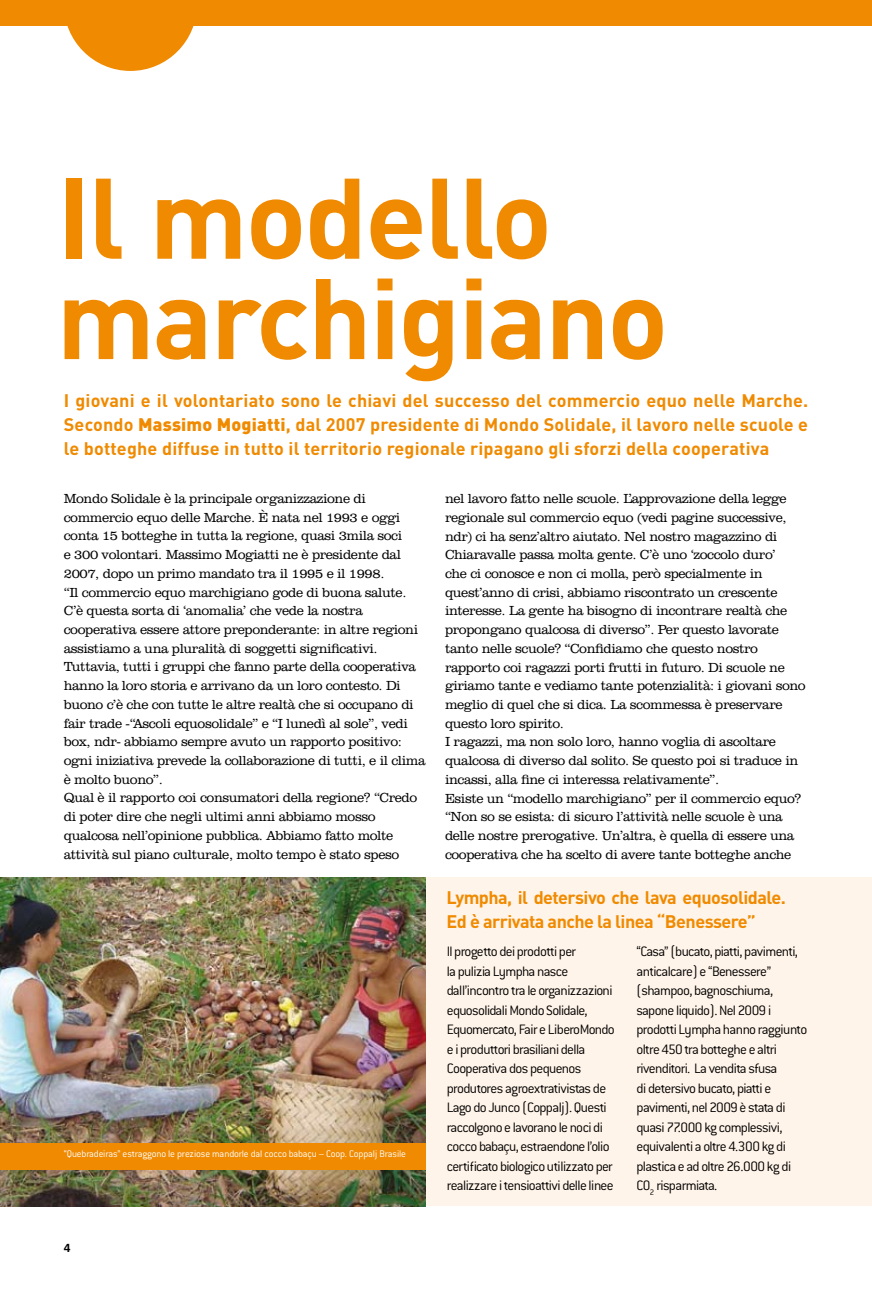
<style>
.page{position:relative;width:872px;height:1297px;background:#fff}
.page>*{position:absolute;margin:0;border:0;box-sizing:border-box;transform-origin:0 0}
.t1{font:700 112.5px/100.4px "DIN";letter-spacing:-.02em;color:#f08a00}
.t2{font:700 18px/24px "DIN";letter-spacing:-.03em;color:#f08a00;text-align:justify}
.t3{font:300 15px/19.5px "Conduit ITC";letter-spacing:-.045em;color:#000}
.t4{font:300 13.5px/18.8px "Clarendon BT";letter-spacing:-.03em;color:#000}
.t5{font:700 12px "Swiss 721 BT";color:#000}
.t6{font:300 10.5px "Conduit ITC";letter-spacing:-.015em;color:#fff}
.s1{font-weight:900}
</style>
<div class="page">
<div style="left:400px;top:877px;width:472px;height:329px;background:#fff4e9"></div>
<img style="left:0;top:877px;width:425px;height:329px">
<div style="left:0;top:1143px;width:425px;height:26px;background:#f08a00"></div>
<svg style="left:67px;top:26px;width:127px;height:45px"></svg>
<div style="left:0;top:0;width:872px;height:26px;background:#f08a00"></div>
<h1 class="t1" style="left:56px;top:163px;width:613px">Il modello marchigiano</h1>
<p class="t2" style="left:64px;top:388px;width:746px">I giovani e il volontariato sono le chiavi del successo del commercio equo nelle Marche.<br>Secondo <span class="s1">Massimo Mogiatti</span>, dal 2007 presidente di Mondo Solidale, il lavoro nelle scuole e le botteghe diffuse in tutto il territorio regionale ripagano gli sforzi della cooperativa</p>
<p class="t4" style="left:64px;top:489px;width:363px">Mondo Solidale è la principale organizzazione di commercio equo delle Marche. È nata nel 1993 e oggi conta 15 botteghe in tutta la regione, quasi 3mila soci<br>e 300 volontari. Massimo Mogiatti ne è presidente dal 2007, dopo un primo mandato tra il 1995 e il 1998.<br>“Il commercio equo marchigiano gode di buona salute.<br>C’è questa sorta di ‘anomalia’ che vede la nostra cooperativa essere attore preponderante: in altre regioni assistiamo a una pluralità di soggetti significativi.<br>Tuttavia, tutti i gruppi che fanno parte della cooperativa hanno la loro storia e arrivano da un loro contesto. Di buono c’è che con tutte le altre realtà che si occupano di fair trade -“Ascoli equosolidale” e “I lunedì al sole”, vedi box, ndr- abbiamo sempre avuto un rapporto positivo: ogni iniziativa prevede la collaborazione di tutti, e il clima è molto buono”.<br>Qual è il rapporto coi consumatori della regione? “Credo di poter dire che negli ultimi anni abbiamo mosso qualcosa nell’opinione pubblica. Abbiamo fatto molte attività sul piano culturale, molto tempo è stato speso</p>
<p class="t4" style="left:445px;top:489px;width:362px">nel lavoro fatto nelle scuole. L’approvazione della legge regionale sul commercio equo (vedi pagine successive, ndr) ci ha senz’altro aiutato. Nel nostro magazzino di Chiaravalle passa molta gente. C’è uno ‘zoccolo duro’<br>che ci conosce e non ci molla, però specialmente in quest’anno di crisi, abbiamo riscontrato un crescente interesse. La gente ha bisogno di incontrare realtà che propongano qualcosa di diverso”. Per questo lavorate tanto nelle scuole? “Confidiamo che questo nostro rapporto coi ragazzi porti frutti in futuro. Di scuole ne giriamo tante e vediamo tante potenzialità: i giovani sono meglio di quel che si dica. La scommessa è preservare questo loro spirito.<br>I ragazzi, ma non solo loro, hanno voglia di ascoltare qualcosa di diverso dal solito. Se questo poi si traduce in incassi, alla fine ci interessa relativamente”.<br>Esiste un “modello marchigiano” per il commercio equo? “Non so se esista: di sicuro l’attività nelle scuole è una delle nostre prerogative. Un’altra, è quella di essere una cooperativa che ha scelto di avere tante botteghe anche</p>
<p class="t6" style="left:64px;top:1147px;width:344px">“Quebradeiras” estraggono le preziose mandorle dal cocco babaçu – Coop. Coppalj Brasile</p>
<p class="t5" style="left:64px;top:1240px;width:8px">4</p>
<h2 class="t2" style="left:446px;top:884px;width:341px">Lympha, il detersivo che lava equosolidale.<br>Ed è arrivata anche la linea “Benessere”</h2>
<p class="t3" style="left:447px;top:942px;width:169px">Il progetto dei prodotti per<br>la pulizia Lympha nasce dall’incontro tra le organizzazioni equosolidali Mondo Solidale,<br>Equomercato, Fair e LiberoMondo e i produttori brasiliani della<br>Cooperativa dos pequenos produtores agroextrativistas de<br>Lago do Junco (Coppalj). Questi raccolgono e lavorano le noci di cocco babaçu, estraendone l’olio certificato biologico utilizzato per realizzare i tensioattivi delle linee</p>
<p class="t3" style="left:636px;top:942px;width:172px">“Casa” (bucato, piatti, pavimenti, anticalcare) e “Benessere” (shampoo, bagnoschiuma, sapone liquido). Nel 2009 i prodotti Lympha hanno raggiunto oltre 450 tra botteghe e altri rivenditori. La vendita sfusa<br>di detersivo bucato, piatti e pavimenti, nel 2009 è stata di quasi 77.000 kg complessivi, equivalenti a oltre 4.300 kg di plastica e ad oltre 26.000 kg di<br>CO<sub>2</sub> risparmiata.</p>
</div>
